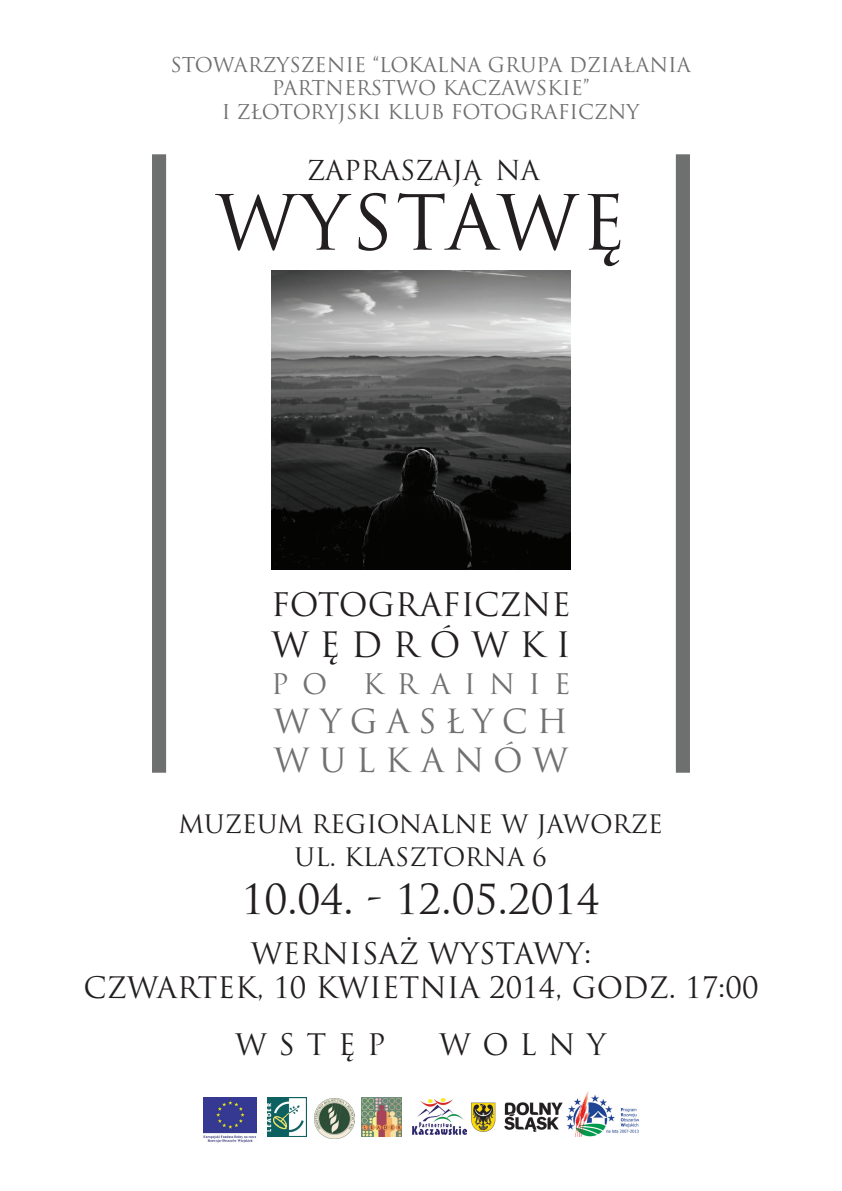
<style>
.page{position:relative;width:842px;height:1191px;background:#fff}
.page>*{position:absolute;margin:0;border:0;box-sizing:border-box;transform-origin:0 0}
.t1{font:73.8px "Trajan Pro";letter-spacing:.035em;color:#231f20}
.t2{font:40.3px "Trajan Pro";color:#231f20}
.t3{font:34.1px "Trajan Pro";letter-spacing:.315em;color:#231f20}
.t4{font:32.5px/38.9px "Trajan Pro";letter-spacing:.28em;color:#717171}
.t5{font:31.6px "Trajan Pro";color:#231f20}
.t6{font:28.9px/34.7px "Trajan Pro";color:#231f20;text-align:center}
.t7{font:27.6px "Trajan Pro";letter-spacing:.48em;color:#717171}
.t8{font:26.7px "Trajan Pro";color:#231f20}
.t9{font:24.8px/32.6px "Trajan Pro";color:#231f20;text-align:center}
.t10{font:19.9px/23.9px "Trajan Pro";color:#6e6e6e;text-align:center}
</style>
<div class="page">
<img style="left:271px;top:270px;width:300px;height:300px">
<div style="left:676px;top:154px;width:14px;height:618px;background:#6e6f6f"></div>
<div style="left:152px;top:154px;width:14px;height:618px;background:#6e6f6f"></div>
<img style="left:203px;top:1097px;width:53px;height:46px">
<img style="left:267px;top:1097px;width:40px;height:39px">
<img style="left:567px;top:1091px;width:72px;height:46px">
<img style="left:471px;top:1102px;width:92px;height:30px">
<img style="left:362px;top:1097px;width:39px;height:39px">
<img style="left:314px;top:1098px;width:40px;height:40px">
<img style="left:412px;top:1099px;width:55px;height:35px">
<p class="t10" style="left:170px;top:52px;width:522px">S TOWARZYSZENIE “LOKALNA GRUPA DZIAŁANIA<br>PARTNERSTWO KACZAWSKIE”<br>I ZŁOTORYJSKI KLUB FOTOGRAFICZNY</p>
<h3 class="t8" style="left:307px;top:153px;width:234px">ZAPRASZAJĄ NA</h3>
<h1 class="t1" style="left:216px;top:176px;width:412px">WYSTAWĘ</h1>
<h3 class="t5" style="left:271px;top:584px;width:301px">FOTOGRAFICZNE</h3>
<h3 class="t3" style="left:271px;top:623px;width:301px">WĘDRÓWKI</h3>
<h3 class="t7" style="left:271px;top:666px;width:58px">P O</h3>
<h3 class="t7" style="left:363px;top:666px;width:209px">KRAINIE</h3>
<h3 class="t4" style="left:274px;top:701px;width:296px">WYGASŁYCH<br>WULKANÓW</h3>
<p class="t9" style="left:178px;top:807px;width:486px">MUZEUM REGIONALNE W JAWORZE<br>UL. KLASZTORNA 6</p>
<h2 class="t2" style="left:241px;top:874px;width:360px">10.04. - 12.05.2014</h2>
<h3 class="t6" style="left:83px;top:935px;width:676px">WERNISAŻ WYSTAWY:<br>CZWARTEK, 10 KWIETNIA 2014, GODZ. 17:00</h3>
<h3 class="t6" style="left:235px;top:1027px;width:152px">WSTĘP</h3>
<h3 class="t6" style="left:439px;top:1027px;width:168px">WOLNY</h3>
</div>
